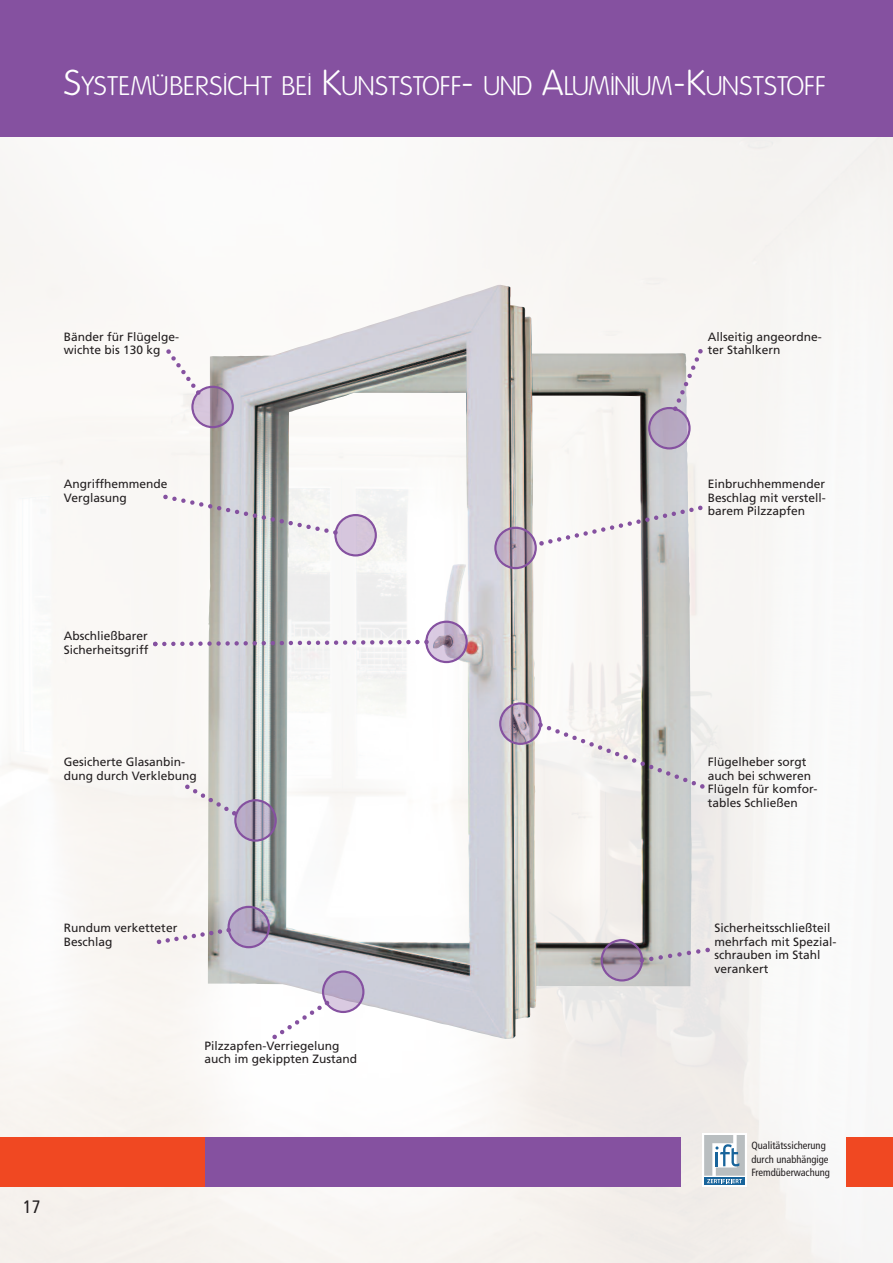
<style>
.page{position:relative;width:893px;height:1263px;background:#fff}
.page>*{position:absolute;margin:0;border:0;box-sizing:border-box;transform-origin:0 0}
.t1{font:300 27px "Folks";letter-spacing:-.025em;color:#fff}
.t2{font:condensed 18px "Frutiger";color:#231f20}
.t3{font:12px/13.5px "Frutiger";color:#231f20}
.t4{font:condensed 10.5px/13.5px "Frutiger";color:#231f20}
.s1{font-size:36px}
</style>
<div class="page">
<img style="left:0;top:136px;width:893px;height:1127px">
<img style="left:208px;top:284px;width:484px;height:755px">
<div style="left:0;top:0;width:893px;height:136px;background:#8551a0"></div>
<hr style="left:0;top:0;width:1px;height:136px;background:#f04822">
<svg style="left:162px;top:345px;width:72px;height:83px"></svg>
<svg style="left:160px;top:492px;width:217px;height:64px"></svg>
<svg style="left:151px;top:621px;width:317px;height:42px"></svg>
<svg style="left:181px;top:781px;width:96px;height:61px"></svg>
<svg style="left:154px;top:906px;width:116px;height:42px"></svg>
<svg style="left:268px;top:970px;width:96px;height:73px"></svg>
<svg style="left:648px;top:349px;width:56px;height:100px"></svg>
<svg style="left:494px;top:503px;width:209px;height:66px"></svg>
<svg style="left:499px;top:702px;width:206px;height:89px"></svg>
<svg style="left:601px;top:939px;width:109px;height:42px;background:#b7afb9"></svg>
<div style="left:702px;top:1133px;width:44px;height:53px;background:#fff"></div>
<svg style="left:704px;top:1183px;width:41px;height:2px"></svg>
<svg style="left:704px;top:1135px;width:41px;height:48px"></svg>
<div style="left:204px;top:1137px;width:477px;height:49px;background:#8551a0"></div>
<div style="left:0;top:1137px;width:204px;height:49px;background:#f04822"></div>
<div style="left:846px;top:1137px;width:47px;height:49px;background:#f04822"></div>
<h1 class="t1" style="left:64px;top:72px;width:763px"><span class="s1">S</span>YSTEMÜBERSICHT BEI <span class="s1">K</span>UNSTSTOFF<span class="s1">-</span> UND <span class="s1">A</span>LUMINIUM<span class="s1">-K</span>UNSTSTOFF</h1>
<p class="t3" style="left:64px;top:331px;width:117px">Bänder für Flügelge&shy;wichte bis 130 kg</p>
<p class="t3" style="left:64px;top:478px;width:105px">Angriffhemmende<br>Verglasung</p>
<p class="t3" style="left:64px;top:630px;width:86px">Abschließbarer<br>Sicherheitsgriff</p>
<p class="t3" style="left:64px;top:756px;width:134px">Gesicherte Glasanbin&shy;dung durch Verklebung</p>
<p class="t3" style="left:64px;top:922px;width:115px">Rundum verketteter<br>Beschlag</p>
<p class="t3" style="left:204px;top:1040px;width:154px">Pilzzapfen-Verriegelung auch im gekippten Zustand</p>
<h2 class="t2" style="left:23px;top:1199px;width:19px">17</h2>
<p class="t3" style="left:708px;top:331px;width:116px">Allseitig angeordne&shy;ter Stahlkern</p>
<p class="t3" style="left:708px;top:478px;width:120px;text-align:justify">Einbruchhemmender Beschlag mit verstell&shy;barem Pilzzapfen</p>
<p class="t3" style="left:708px;top:756px;width:111px">Flügelheber sorgt auch bei schweren<br>Flügeln für komfor&shy;tables Schließen</p>
<p class="t3" style="left:714px;top:922px;width:124px">Sicherheitsschließteil mehrfach mit Spezial&shy;schrauben im Stahl verankert</p>
<p class="t4" style="left:751px;top:1139px;width:80px">Qualitätssicherung durch unabhängige<br>Fremdüberwachung</p>
</div>
